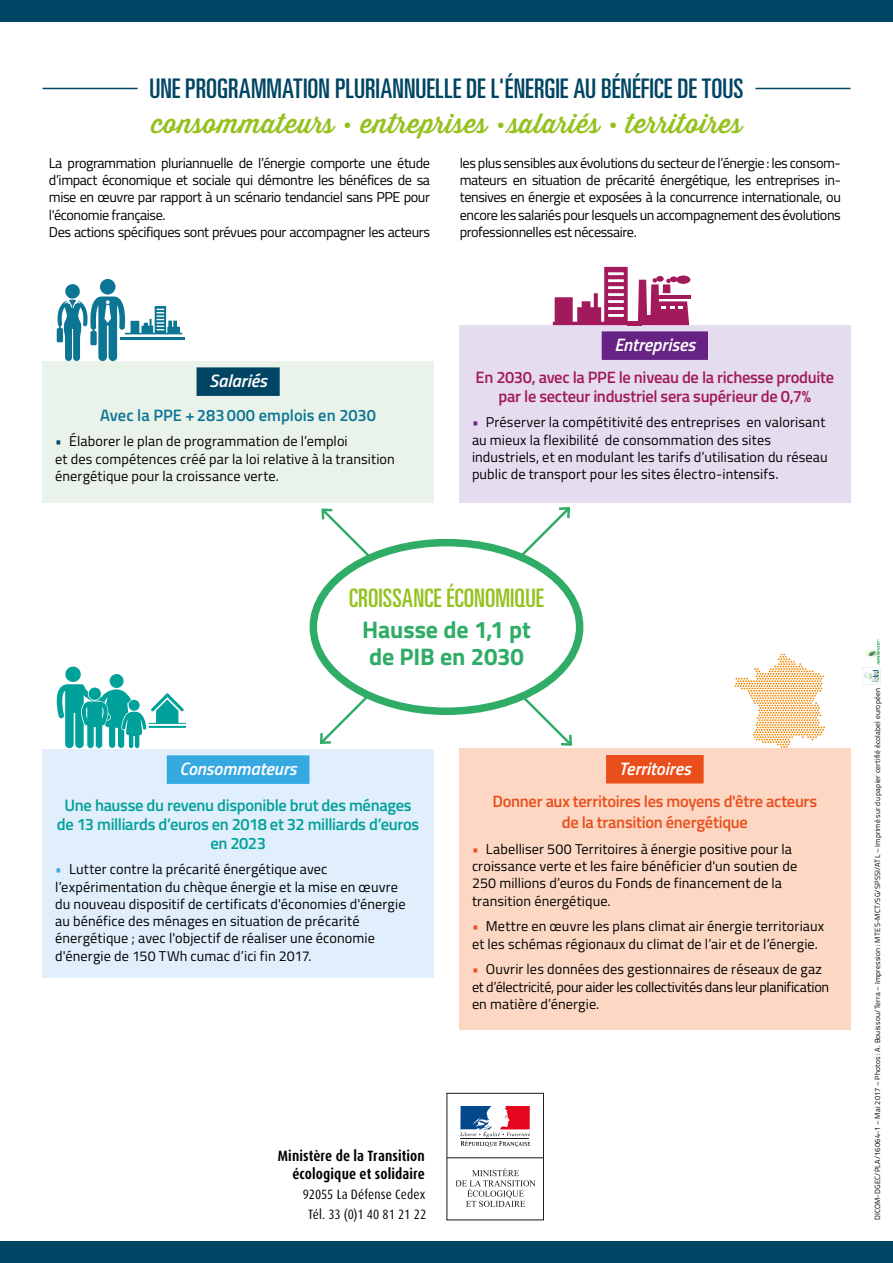
<style>
.page{position:relative;width:893px;height:1263px;background:#fff}
.page>*{position:absolute;margin:0;border:0;box-sizing:border-box;transform-origin:0 0}
.t1{font:ultra-condensed 27px "Univers LT Std";color:#004563}
.t2{font:500 27px "Thirsty Script";letter-spacing:.015em;color:#95c11f}
.t3{font:ultra-condensed 25.5px "Univers LT Std";color:#95c11f}
.t4{font:700 24px/27px "Titillium";letter-spacing:-.005em;color:#2fac66}
.t5{font:italic 600 18px "Titillium";color:#fff}
.t6{font:600 16.5px/18.8px "Titillium";letter-spacing:-.02em;color:#00a19a;text-align:center}
.t7{font:600 16.5px/18.8px "Titillium";letter-spacing:-.02em;color:#a21a5b;text-align:center}
.t8{font:600 16.5px/21.6px "Titillium";letter-spacing:-.02em;color:#e94e1b;text-align:center}
.t9{font:600 16.5px "Titillium";color:#0c7594}
.t10{font:700 condensed 15px/18px "Dax OT";letter-spacing:.01em;color:#000;text-align:right}
.t11{font:14.25px/17.2px "Titillium";letter-spacing:.005em;color:#000}
.t12{font:14.25px/17.2px "Titillium";letter-spacing:-.03em;color:#000}
.t13{font:condensed 13.5px/20.4px "Dax OT";letter-spacing:.005em;color:#000;text-align:center}
.t14{font:7.5px "Titillium";letter-spacing:.025em;color:#000}
.s1{color:#004563}
.s2{color:#662383}
.s3{color:#36a9e1}
.s4{color:#e94e1b}
</style>
<div class="page">
<div style="left:0;top:1242px;width:893px;height:21px;background:#004563"></div>
<div style="left:0;top:0;width:893px;height:21px;background:#004563"></div>
<svg style="left:863px;top:639px;width:17px;height:46px"></svg>
<hr style="left:43px;top:88px;width:95px;height:1px;background:#004563">
<hr style="left:755px;top:88px;width:95px;height:1px;background:#004563">
<div style="left:43px;top:749px;width:391px;height:229px;background:#e1eefb"></div>
<div style="left:167px;top:755px;width:142px;height:29px;background:#36a9e1"></div>
<svg style="left:57px;top:666px;width:127px;height:82px"></svg>
<hr style="left:149px;top:723px;width:37px;height:1px;background:#00a19a">
<hr style="left:149px;top:726px;width:37px;height:2px;background:#00a19a">
<div style="left:459px;top:325px;width:391px;height:177px;background:#e5ddef"></div>
<div style="left:602px;top:331px;width:106px;height:29px;background:#662383"></div>
<svg style="left:553px;top:267px;width:75px;height:58px"></svg>
<hr style="left:657px;top:296px;width:34px;height:3px;background:#a21a5b">
<div style="left:676px;top:276px;width:14px;height:8px;background:#a21a5b;border-radius:50%"></div>
<div style="left:656px;top:276px;width:8px;height:6px;background:#a21a5b;border-radius:50%"></div>
<svg style="left:638px;top:278px;width:51px;height:47px"></svg>
<div style="left:643px;top:315px;width:12px;height:10px;background:#a21a5b"></div>
<hr style="left:627px;top:321px;width:14px;height:4px;background:#a21a5b">
<div style="left:43px;top:361px;width:391px;height:141px;background:#e9f3ea"></div>
<div style="left:197px;top:367px;width:83px;height:29px;background:#004563"></div>
<hr style="left:121px;top:337px;width:64px;height:3px;background:#0c7594">
<svg style="left:100px;top:279px;width:16px;height:16px"></svg>
<svg style="left:57px;top:283px;width:125px;height:78px"></svg>
<div style="left:310px;top:539px;width:273px;height:176px;border:8px solid #2fac66;border-radius:50%"></div>
<svg style="left:519px;top:693px;width:53px;height:53px"></svg>
<svg style="left:320px;top:691px;width:52px;height:53px"></svg>
<svg style="left:516px;top:507px;width:54px;height:54px"></svg>
<svg style="left:321px;top:508px;width:53px;height:53px"></svg>
<div style="left:459px;top:749px;width:391px;height:281px;background:#fcd8c4"></div>
<div style="left:606px;top:755px;width:98px;height:28px;background:#e94e1b"></div>
<svg style="left:734px;top:653px;width:91px;height:96px"></svg>
<div style="left:446px;top:1093px;width:98px;height:127px;border:1px solid #1b181c"></div>
<svg style="left:460px;top:1106px;width:70px;height:41px"></svg>
<hr style="left:447px;top:1157px;width:96px;height:1px;background:#1b181c">
<svg style="left:455px;top:1168px;width:81px;height:39px"></svg>
<h1 class="t1" style="left:149px;top:73px;width:596px">UNE PROGRAMMATION PLURIANNUELLE DE L'ÉNERGIE AU BÉNÉFICE DE TOUS</h1>
<h1 class="t2" style="left:151px;top:103px;width:592px">consommateurs • entreprises •salariés • territoires</h1>
<p class="t12" style="left:49px;top:153px;width:383px">La programmation pluriannuelle de l’énergie comporte une étude d’impact économique et sociale qui démontre les bénéfices de sa mise en œuvre par rapport à un scénario tendanciel sans PPE pour l'économie française.<br>Des actions spécifiques sont prévues pour accompagner les acteurs</p>
<p class="t11" style="left:460px;top:154px;width:383px;text-align:justify">les plus sensibles aux évolutions du secteur de l’énergie : les consom&shy;mateurs en situation de précarité énergétique, les entreprises in&shy;tensives en énergie et exposées à la concurrence internationale, ou encore les salariés pour lesquels un accompagnement des évolutions professionnelles est nécessaire.</p>
<p class="t5" style="left:209px;top:367px;width:59px">Salariés</p>
<p class="t9" style="left:100px;top:402px;width:277px">Avec la PPE +283000 emplois en 2030</p>
<p class="t11" style="left:55px;top:432px;width:341px"><span class="s1">•</span> Élaborer le plan de programmation de l’emploi<br>et des compétences créé par la loi relative à la transition énergétique pour la croissance verte.</p>
<p class="t5" style="left:614px;top:331px;width:82px">Entreprises</p>
<p class="t7" style="left:476px;top:367px;width:360px">En 2030, avec la PPE le niveau de la richesse produite par le secteur industriel sera supérieur de 0,7%</p>
<p class="t11" style="left:472px;top:413px;width:357px"><span class="s2">•</span> Préserver la compétitivité des entreprises en valorisant au mieux la flexibilité de consommation des sites industriels, et en modulant les tarifs d’utilisation du réseau public de transport pour les sites électro-intensifs.</p>
<h2 class="t3" style="left:349px;top:583px;width:196px">CROISSANCE ÉCONOMIQUE</h2>
<h3 class="t4" style="left:362px;top:615px;width:170px">Hausse de 1,1 pt de PIB en 2030</h3>
<p class="t5" style="left:180px;top:755px;width:119px">Consommateurs</p>
<p class="t6" style="left:57px;top:795px;width:364px">Une hausse du revenu disponible brut des ménages de 13 milliards d’euros en 2018 et 32 milliards d’euros en 2023</p>
<p class="t11" style="left:55px;top:860px;width:352px"><span class="s3">•</span> Lutter contre la précarité énergétique avec l’expérimentation du chèque énergie et la mise en œuvre du nouveau dispositif de certificats d'économies d'énergie au bénéfice des ménages en situation de précarité énergétique ; avec l'objectif de réaliser une économie d'énergie de 150 TWh cumac d’ici fin 2017.</p>
<p class="t5" style="left:619px;top:755px;width:74px">Territoires</p>
<p class="t8" style="left:492px;top:789px;width:326px">Donner aux territoires les moyens d'être acteurs de la transition énergétique</p>
<p class="t11" style="left:472px;top:839px;width:327px"><span class="s4">•</span> Labelliser 500 Territoires à énergie positive pour la croissance verte et les faire bénéficier d'un soutien de 250 millions d’euros du Fonds de financement de la transition énergétique.</p>
<p class="t11" style="left:472px;top:917px;width:354px"><span class="s4">•</span> Mettre en œuvre les plans climat air énergie territoriaux et les schémas régionaux du climat de l’air et de l’énergie.</p>
<p class="t11" style="left:472px;top:960px;width:359px"><span class="s4">•</span> Ouvrir les données des gestionnaires de réseaux de gaz et d’électricité, pour aider les collectivités dans leur planification en matière d’énergie.</p>
<p class="t10" style="left:278px;top:1146px;width:149px">Ministère de la Transition écologique et solidaire</p>
<p class="t13" style="left:303px;top:1184px;width:125px">92055 La Défense Cedex<br>Tél. 33 (0)1 40 81 21 22</p>
<p class="t14" style="left:872px;top:1220px;width:534px;rotate:-90deg">DICOM-DGEC/PLA/16064-1 – Mai 2017 – Photos : A. Bouissou/Terra – Impression : MTES-MCT/SG/SPSSI/ATL – Imprimé sur du papier certifié écolabel européen</p>
</div>
